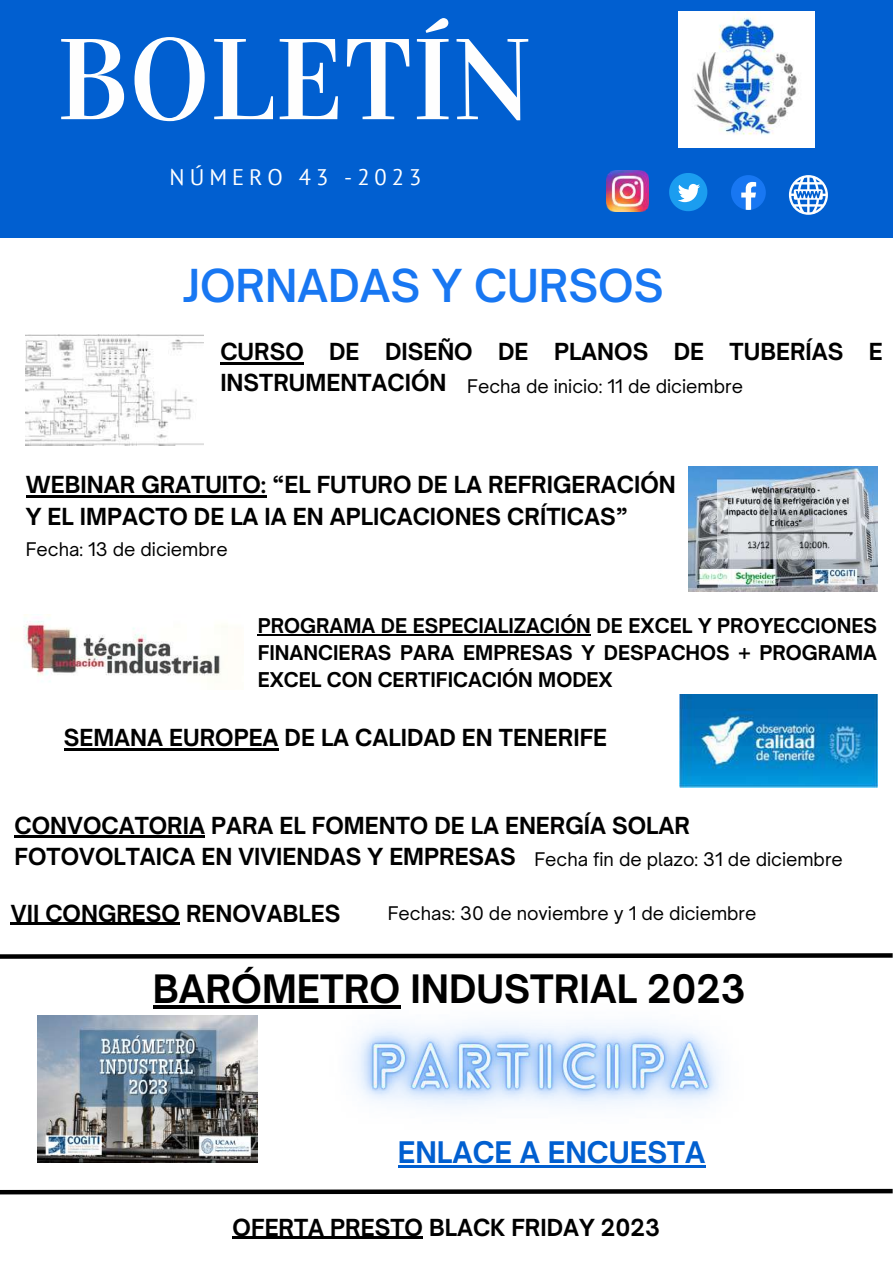
<style>
.page{position:relative;width:893px;height:1264px;background:#fff}
.page>*{position:absolute;margin:0;border:0;box-sizing:border-box;transform-origin:0 0}
.t1{font:115.05px "Vidaloka";color:#fefefe}
.t2{font:600 43.5px "Open Sauce One";color:#1877f2}
.t3{font:700 37.5px "Open Sauce One";color:#000}
.t4{font:700 28.5px "Open Sauce One";color:#015fd0}
.t5{font:700 22.5px/31.5px "Open Sauce One";color:#000}
.t6{font:22.5px "PT Sans";letter-spacing:.22em;color:#fff}
.t7{font:700 19.5px/27px "Open Sauce One";color:#000;text-align:justify}
.t8{font:18px "Open Sauce One";color:#000}
.s1{font-weight:700;font-size:22.5px}
.s2{font-weight:400;font-size:18px}
</style>
<div class="page">
<div style="left:0;top:0;width:892px;height:238px;background:#015fd0"></div>
<img style="left:678px;top:12px;width:136px;height:136px">
<svg style="left:788px;top:175px;width:39px;height:39px"></svg>
<svg style="left:731px;top:175px;width:34px;height:35px"></svg>
<svg style="left:669px;top:173px;width:38px;height:38px"></svg>
<img style="left:606px;top:170px;width:42px;height:42px">
<img style="left:679px;top:694px;width:198px;height:94px">
<img style="left:23px;top:614px;width:204px;height:68px">
<img style="left:26px;top:334px;width:177px;height:111px">
<img style="left:688px;top:466px;width:189px;height:126px">
<svg style="left:0;top:1188px;width:892px;height:7px"></svg>
<svg style="left:0;top:953px;width:892px;height:6px"></svg>
<img style="left:37px;top:1015px;width:221px;height:147px">
<hr style="left:64px;top:748px;width:214px;height:2px;background:#000">
<hr style="left:258px;top:634px;width:333px;height:1px;background:#000">
<hr style="left:11px;top:922px;width:169px;height:3px;background:#000">
<hr style="left:220px;top:362px;width:84px;height:2px;background:#000">
<hr style="left:26px;top:495px;width:240px;height:2px;background:#000">
<hr style="left:153px;top:1005px;width:247px;height:3px;background:#000">
<hr style="left:233px;top:1236px;width:190px;height:2px;background:#000">
<img style="left:289px;top:1005px;width:433px;height:163px">
<hr style="left:397px;top:1165px;width:308px;height:2px;background:#015fd0">
<hr style="left:15px;top:835px;width:190px;height:2px;background:#000">
<h1 class="t1" style="left:57px;top:11px;width:476px">BOLETÍN</h1>
<p class="t6" style="left:169px;top:162px;width:253px">NÚMERO 43 -2023</p>
<h2 class="t2" style="left:183px;top:258px;width:482px">JORNADAS Y CURSOS</h2>
<p class="t5" style="left:220px;top:335px;width:664px">CURSO DE DISEÑO DE PLANOS DE TUBERÍAS E</p>
<p class="t8" style="left:220px;top:375px;width:524px"><span class="s1">INSTRUMENTACIÓN</span> Fecha de inicio: 11 de diciembre</p>
<p class="t5" style="left:26px;top:469px;width:651px">WEBINAR GRATUITO: “EL FUTURO DE LA REFRIGERACIÓN<br>Y EL IMPACTO DE LA IA EN APLICACIONES CRÍTICAS”</p>
<p class="t8" style="left:26px;top:538px;width:203px">Fecha: 13 de diciembre</p>
<p class="t7" style="left:258px;top:612px;width:621px">PROGRAMA DE ESPECIALIZACIÓN DE EXCEL Y PROYECCIONES FINANCIERAS PARA EMPRESAS Y DESPACHOS + PROGRAMA EXCEL CON CERTIFICACIÓN MODEX</p>
<p class="t5" style="left:64px;top:721px;width:545px">SEMANA EUROPEA DE LA CALIDAD EN TENERIFE</p>
<p class="t5" style="left:15px;top:809px;width:829px">CONVOCATORIA PARA EL FOMENTO DE LA ENERGÍA SOLAR<br>FOTOVOLTAICA EN VIVIENDAS Y EMPRESAS <span class="s2">Fecha fin de plazo: 31 de diciembre</span></p>
<p class="t5" style="left:11px;top:897px;width:331px">VII CONGRESO RENOVABLES</p>
<p class="t8" style="left:388px;top:902px;width:370px">Fechas: 30 de noviembre y 1 de diciembre</p>
<h3 class="t3" style="left:153px;top:965px;width:594px">BARÓMETRO INDUSTRIAL 2023</h3>
<p class="t4" style="left:397px;top:1134px;width:309px">ENLACE A ENCUESTA</p>
<p class="t5" style="left:233px;top:1211px;width:429px">OFERTA PRESTO BLACK FRIDAY 2023</p>
</div>
